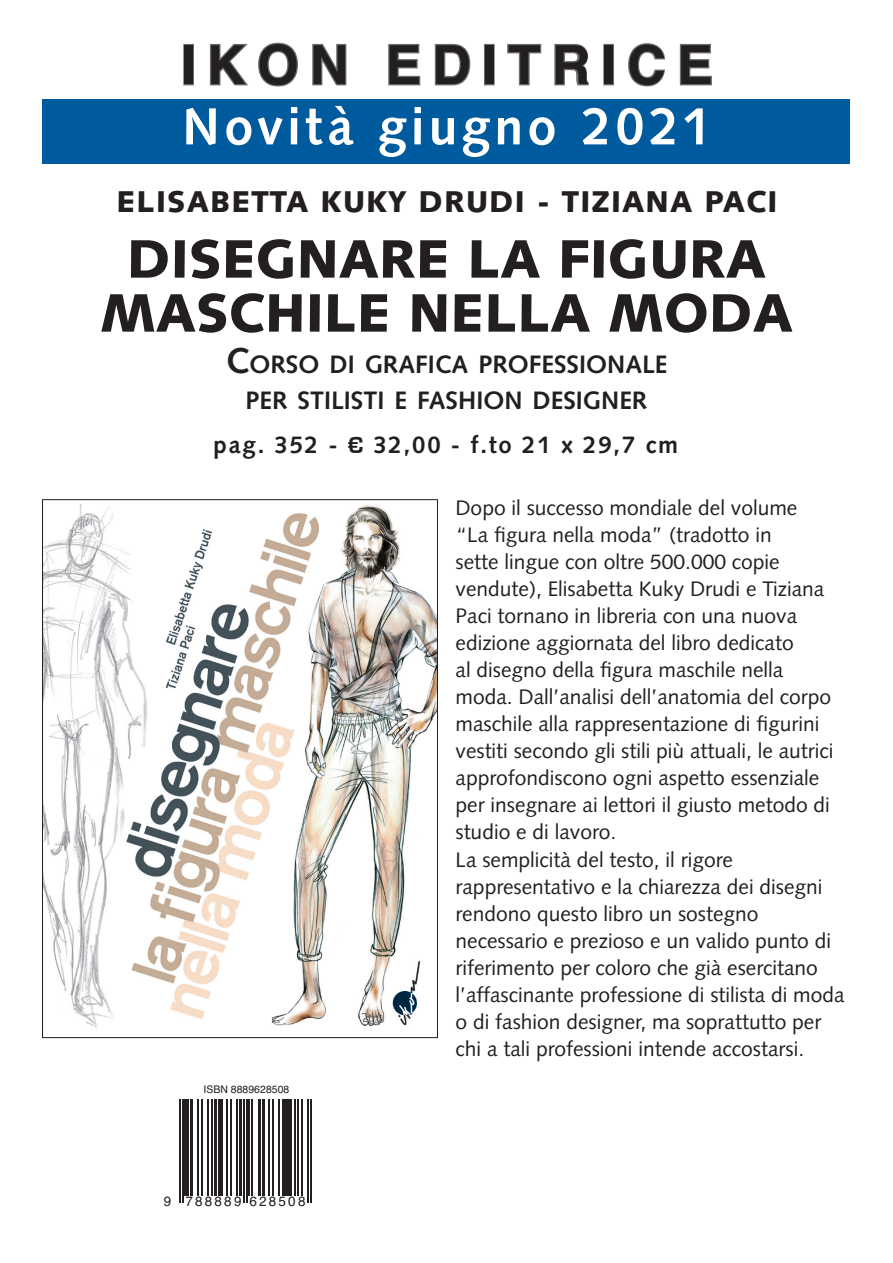
<style>
.page{position:relative;width:893px;height:1263px;background:#fff}
.page>*{position:absolute;margin:0;border:0;box-sizing:border-box;transform-origin:0 0}
.t1{font:900 54px/54px "Syntax";color:#231f20;text-align:center}
.t2{font:500 54px "Syntax T";letter-spacing:.08em;color:#fff}
.t3{font:700 54px "Helvetica";letter-spacing:.2em;color:#231f20}
.t4{font:900 30px "Syntax";letter-spacing:.04em;color:#231f20}
.t5{font:700 25.2px/36px "Syntax";color:#231f20;text-align:center}
.t6{font:700 24px "Syntax";letter-spacing:.075em;color:#231f20}
.t7{font:21px/27px "Syntax";color:#231f20}
.t8{font:13.5px "Helvetica";letter-spacing:.165em;color:#231f20}
.t9{font:10.5px "Helvetica";color:#231f20}
.s1{font-size:36px}
.s2{font-family:"Eurostile"}
</style>
<div class="page">
<div style="left:43px;top:99px;width:807px;height:64px;background:#005b9e"></div>
<div style="left:183px;top:44px;width:11px;height:41px;border:3px solid #6c6d70"></div>
<svg style="left:209px;top:43px;width:39px;height:43px"></svg>
<svg style="left:258px;top:42px;width:40px;height:45px"></svg>
<svg style="left:312px;top:43px;width:35px;height:43px"></svg>
<svg style="left:388px;top:43px;width:33px;height:43px"></svg>
<svg style="left:434px;top:43px;width:37px;height:43px"></svg>
<div style="left:484px;top:44px;width:11px;height:41px;border:3px solid #6c6d70"></div>
<svg style="left:507px;top:43px;width:35px;height:43px"></svg>
<svg style="left:554px;top:43px;width:35px;height:43px"></svg>
<div style="left:603px;top:44px;width:11px;height:41px;border:3px solid #6c6d70"></div>
<svg style="left:628px;top:43px;width:37px;height:44px"></svg>
<svg style="left:679px;top:43px;width:33px;height:43px"></svg>
<img style="left:44px;top:503px;width:392px;height:525px">
<hr style="left:179px;top:1099px;width:2px;height:104px;background:#231f20">
<hr style="left:182px;top:1099px;width:1px;height:104px;background:#231f20">
<hr style="left:185px;top:1099px;width:4px;height:97px;background:#231f20">
<hr style="left:190px;top:1099px;width:3px;height:97px;background:#231f20">
<hr style="left:197px;top:1099px;width:2px;height:97px;background:#231f20">
<hr style="left:201px;top:1099px;width:2px;height:97px;background:#231f20">
<hr style="left:207px;top:1099px;width:1px;height:97px;background:#231f20">
<hr style="left:211px;top:1099px;width:1px;height:97px;background:#231f20">
<hr style="left:214px;top:1099px;width:3px;height:97px;background:#231f20">
<hr style="left:218px;top:1099px;width:4px;height:97px;background:#231f20">
<hr style="left:226px;top:1099px;width:2px;height:97px;background:#231f20">
<hr style="left:231px;top:1099px;width:1px;height:97px;background:#231f20">
<hr style="left:236px;top:1099px;width:2px;height:97px;background:#231f20">
<hr style="left:239px;top:1099px;width:3px;height:97px;background:#231f20">
<hr style="left:243px;top:1099px;width:1px;height:104px;background:#231f20">
<hr style="left:246px;top:1099px;width:1px;height:104px;background:#231f20">
<hr style="left:249px;top:1099px;width:1px;height:97px;background:#231f20">
<hr style="left:251px;top:1099px;width:2px;height:97px;background:#231f20">
<hr style="left:258px;top:1099px;width:3px;height:97px;background:#231f20">
<hr style="left:263px;top:1099px;width:2px;height:97px;background:#231f20">
<hr style="left:268px;top:1099px;width:1px;height:97px;background:#231f20">
<hr style="left:272px;top:1099px;width:2px;height:97px;background:#231f20">
<hr style="left:278px;top:1099px;width:1px;height:97px;background:#231f20">
<hr style="left:282px;top:1099px;width:4px;height:97px;background:#231f20">
<hr style="left:288px;top:1099px;width:4px;height:97px;background:#231f20">
<hr style="left:294px;top:1099px;width:2px;height:97px;background:#231f20">
<hr style="left:297px;top:1099px;width:2px;height:97px;background:#231f20">
<hr style="left:301px;top:1099px;width:2px;height:97px;background:#231f20">
<hr style="left:307px;top:1099px;width:1px;height:104px;background:#231f20">
<hr style="left:310px;top:1099px;width:1px;height:104px;background:#231f20">
<h1 class="t3" style="left:181px;top:21px;width:533px">IKON EDITRICE</h1>
<h1 class="t2" style="left:182px;top:95px;width:530px">Novità giugno 2021</h1>
<h2 class="t4" style="left:116px;top:183px;width:663px">ELISABETTA KUKY DRUDI - TIZIANA PACI</h2>
<h1 class="t1" style="left:100px;top:232px;width:694px">DISEGNARE LA FIGURA<br>MASCHILE NELLA MODA</h1>
<p class="t5" style="left:226px;top:346px;width:443px"><span class="s1">C</span>ORSO DI GRAFICA PROFESSIONALE<br>PER STILISTI E FASHION DESIGNER</p>
<p class="t6" style="left:214px;top:431px;width:466px">pag. 352 - <span class="s2">€</span> 32,00 - f.to 21 x 29,7 cm</p>
<p class="t9" style="left:204px;top:1081px;width:87px">ISBN 8889628508</p>
<p class="t8" style="left:164px;top:1191px;width:143px">9 788889 628508</p>
<p class="t7" style="left:455px;top:495px;width:391px">Dopo il successo mondiale del volume<br>“La figura nella moda” (tradotto in<br>sette lingue con oltre 500.000 copie vendute), Elisabetta Kuky Drudi e Tiziana Paci tornano in libreria con una nuova edizione aggiornata del libro dedicato<br>al disegno della figura maschile nella moda. Dall’analisi dell’anatomia del corpo maschile alla rappresentazione di figurini vestiti secondo gli stili più attuali, le autrici approfondiscono ogni aspetto essenziale per insegnare ai lettori il giusto metodo di studio e di lavoro.<br>La semplicità del testo, il rigore rappresentativo e la chiarezza dei disegni rendono questo libro un sostegno necessario e prezioso e un valido punto di riferimento per coloro che già esercitano l’affascinante professione di stilista di moda o di fashion designer, ma soprattutto per chi a tali professioni intende accostarsi.</p>
</div>
